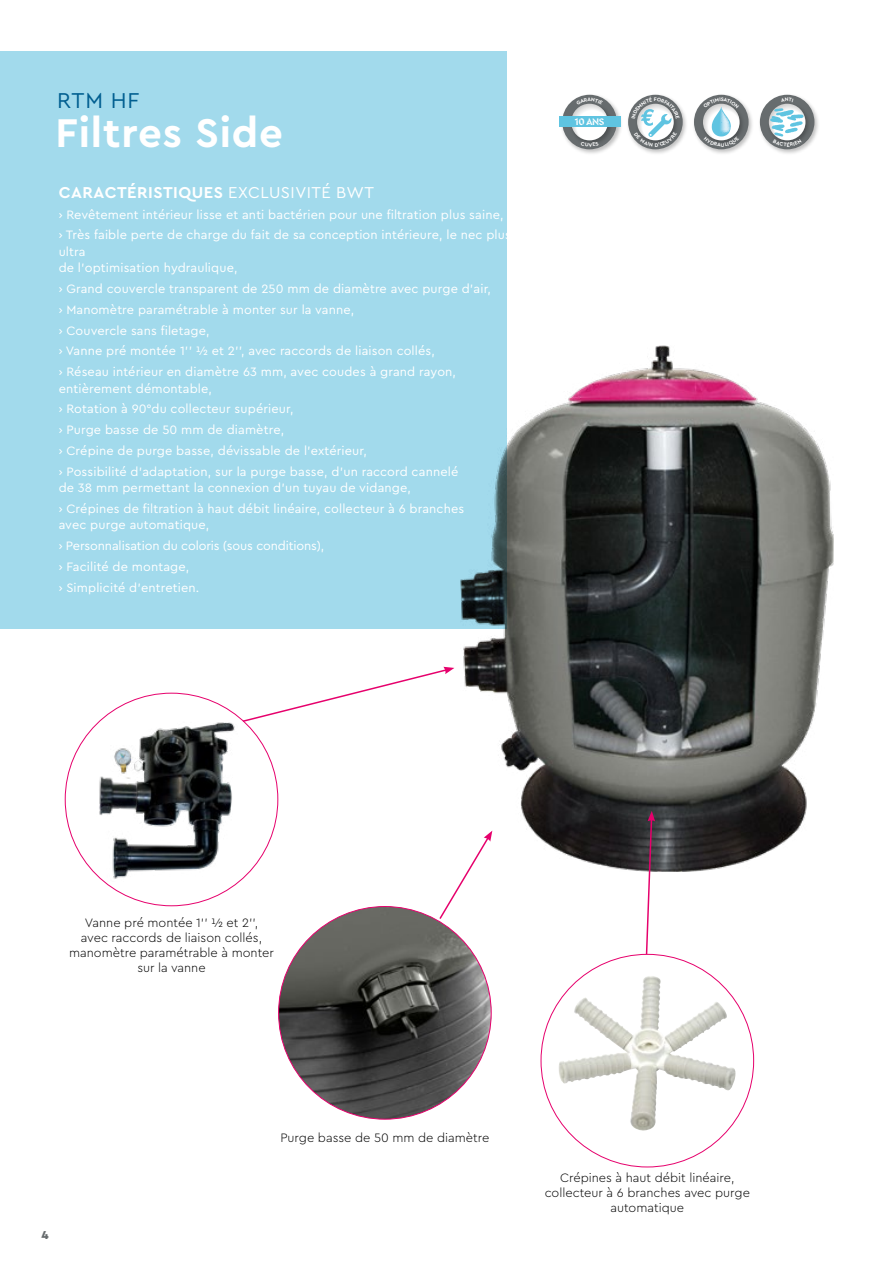
<style>
.page{position:relative;width:893px;height:1263px;background:#fff}
.page>*{position:absolute;margin:0;border:0;box-sizing:border-box;transform-origin:0 0}
.t1{font:700 42px "Cera PRO";letter-spacing:.02em;color:#fff}
.t2{font:22.5px "Cera PRO";color:#005e90}
.t3{font:700 16.5px "Cera PRO";letter-spacing:.03em;color:#fff}
.t4{font:12.75px/20.7px "Cera PRO";letter-spacing:.01em;color:#fff}
.t5{font:300 12.75px/15px "Cera PRO";color:#000;text-align:center}
.t6{font:900 12px "Cera PRO";color:#676c6e}
.t7{font:700 10.05px "Cera Stencil PRO";color:#fff}
.s1{font-weight:400}
</style>
<div class="page">
<img style="left:461px;top:346px;width:373px;height:525px">
<svg style="left:241px;top:667px;width:213px;height:56px"></svg>
<img style="left:559px;top:979px;width:176px;height:151px">
<svg style="left:645px;top:811px;width:10px;height:145px"></svg>
<svg style="left:439px;top:831px;width:53px;height:90px"></svg>
<img style="left:759px;top:94px;width:59px;height:60px">
<div style="left:760px;top:95px;width:54px;height:54px;background:#676c6e;border-radius:50%"></div>
<img style="left:765px;top:100px;width:48px;height:47px">
<svg style="left:769px;top:104px;width:36px;height:36px"></svg>
<img style="left:694px;top:94px;width:58px;height:60px">
<div style="left:694px;top:95px;width:55px;height:54px;background:#676c6e;border-radius:50%"></div>
<img style="left:699px;top:100px;width:48px;height:47px">
<img style="left:628px;top:94px;width:58px;height:60px">
<svg style="left:628px;top:95px;width:55px;height:54px"></svg>
<img style="left:679px;top:100px;width:2px;height:47px">
<img style="left:562px;top:94px;width:59px;height:60px">
<svg style="left:562px;top:95px;width:55px;height:54px"></svg>
<img style="left:568px;top:100px;width:47px;height:47px">
<svg style="left:571px;top:104px;width:37px;height:36px"></svg>
<div style="left:559px;top:116px;width:61px;height:11px;background:#5fc4e1"></div>
<div style="left:0;top:51px;width:507px;height:577px;background:#a2daec"></div>
<img style="left:279px;top:906px;width:212px;height:213px;border-radius:106px">
<img style="left:135px;top:722px;width:100px;height:90px">
<img style="left:98px;top:812px;width:146px;height:69px">
<img style="left:98px;top:776px;width:44px;height:46px">
<img style="left:114px;top:748px;width:21px;height:26px">
<svg style="left:770px;top:108px;width:33px;height:39px"></svg>
<svg style="left:781px;top:100px;width:12px;height:2px"></svg>
<svg style="left:703px;top:98px;width:36px;height:49px"></svg>
<svg style="left:631px;top:97px;width:48px;height:50px"></svg>
<svg style="left:581px;top:141px;width:18px;height:6px"></svg>
<svg style="left:576px;top:98px;width:27px;height:7px"></svg>
<h2 class="t2" style="left:57px;top:86px;width:84px">RTM HF</h2>
<h1 class="t1" style="left:56px;top:105px;width:229px">Filtres Side</h1>
<p class="t3" style="left:59px;top:181px;width:317px">CARACTÉRISTIQUES <span class="s1">EXCLUSIVITÉ BWT</span></p>
<p class="t4" style="left:59px;top:203px;width:454px">› Revêtement intérieur lisse et anti bactérien pour une filtration plus saine,<br>› Très faible perte de charge du fait de sa conception intérieure, le nec plus</p>
<p class="t4" style="left:59px;top:243px;width:180px;line-height:16.5px">ultra<br>de l’optimisation hydraulique,</p>
<p class="t4" style="left:59px;top:278px;width:434px">› Grand couvercle transparent de 250 mm de diamètre avec purge d’air, › Manomètre paramétrable à monter sur la vanne,<br>› Couvercle sans filetage,<br>› Vanne pré montée 1’’ ½ et 2’’, avec raccords de liaison collés,<br>› Réseau intérieur en diamètre 63 mm, avec coudes à grand rayon,</p>
<p class="t4" style="left:59px;top:377px;width:401px">entièrement démontable,<br>› Rotation à 90°du collecteur supérieur,<br>› Purge basse de 50 mm de diamètre,<br>› Crépine de purge basse, dévissable de l’extérieur,<br>› Possibilité d’adaptation, sur la purge basse, d’un raccord cannelé</p>
<p class="t4" style="left:59px;top:477px;width:407px">de 38 mm permettant la connexion d’un tuyau de vidange,<br>› Crépines de filtration à haut débit linéaire, collecteur à 6 branches</p>
<p class="t4" style="left:59px;top:514px;width:267px">avec purge automatique,<br>› Personnalisation du coloris (sous conditions), › Facilité de montage,<br>› Simplicité d’entretien.</p>
<p class="t7" style="left:575px;top:115px;width:31px">10 ANS</p>
<p class="t5" style="left:69px;top:914px;width:206px">Vanne pré montée 1’’ ½ et 2’’,<br>avec raccords de liaison collés, manomètre paramétrable à monter sur la vanne</p>
<p class="t6" style="left:41px;top:1227px;width:9px">4</p>
<p class="t5" style="left:280px;top:1129px;width:210px">Purge basse de 50 mm de diamètre</p>
<p class="t5" style="left:545px;top:1170px;width:207px">Crépines à haut débit linéaire, collecteur à 6 branches avec purge automatique</p>
</div>
